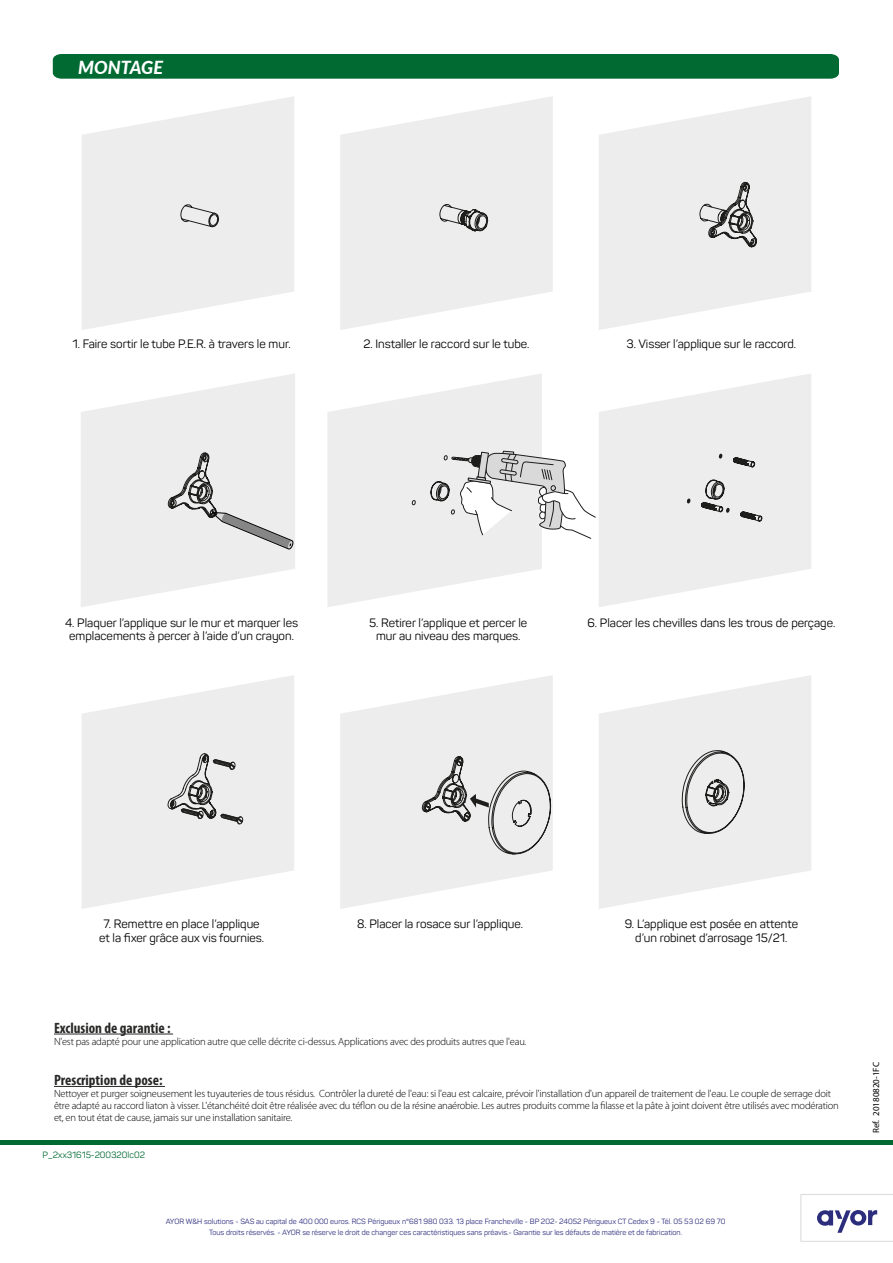
<style>
.page{position:relative;width:893px;height:1263px;background:#fff}
.page>*{position:absolute;margin:0;border:0;box-sizing:border-box;transform-origin:0 0}
.t1{font:italic 800 18px "Lato";color:#fff}
.t2{font:700 condensed 15px "Myriad Pro";color:#282827}
.t3{font:12px/13.5px "Panton";color:#000;text-align:center}
.t4{font:300 10.5px/12px "Myriad Pro";letter-spacing:-.02em;color:#000}
.t5{font:9px "Panton";color:#006a32}
.t6{font:9px "Myriad Pro";color:#000}
.t7{font:7.5px/10.5px "Panton";color:#2d2d7e;text-align:center}
</style>
<div class="page">
<hr style="left:0;top:1140px;width:893px;height:4px;background:#006a32">
<svg style="left:800px;top:1194px;width:93px;height:48px"></svg>
<div style="left:53px;top:54px;width:786px;height:25px;background:#006a32"></div>
<hr style="left:54px;top:1034px;width:119px;height:1px;background:#282827">
<hr style="left:54px;top:1086px;width:111px;height:1px;background:#282827">
<svg style="left:82px;top:96px;width:212px;height:234px;fill:#ededed"></svg>
<svg style="left:180px;top:204px;width:39px;height:23px"></svg>
<svg style="left:340px;top:96px;width:213px;height:234px;fill:#ededed"></svg>
<svg style="left:439px;top:204px;width:49px;height:28px"></svg>
<svg style="left:599px;top:96px;width:212px;height:234px;fill:#ededed"></svg>
<svg style="left:699px;top:182px;width:58px;height:66px;background:#bababa"></svg>
<svg style="left:81px;top:374px;width:214px;height:233px;fill:#ededed"></svg>
<svg style="left:168px;top:452px;width:125px;height:97px;background:#d6d6d6"></svg>
<svg style="left:327px;top:374px;width:215px;height:233px;fill:#ededed"></svg>
<svg style="left:412px;top:500px;width:4px;height:5px"></svg>
<svg style="left:430px;top:450px;width:165px;height:89px"></svg>
<svg style="left:82px;top:675px;width:212px;height:234px;fill:#ededed"></svg>
<svg style="left:167px;top:753px;width:76px;height:71px;background:#c5c5c5"></svg>
<svg style="left:340px;top:675px;width:213px;height:234px;fill:#ededed"></svg>
<svg style="left:422px;top:756px;width:129px;height:98px;background:#d3d3d3"></svg>
<svg style="left:599px;top:675px;width:212px;height:234px;fill:#ededed"></svg>
<svg style="left:682px;top:750px;width:63px;height:84px;background:#cccccb"></svg>
<svg style="left:599px;top:374px;width:212px;height:233px;fill:#ededed"></svg>
<svg style="left:687px;top:498px;width:3px;height:5px"></svg>
<svg style="left:701px;top:454px;width:62px;height:68px;background:#d1d1d1"></svg>
<h1 class="t1" style="left:78px;top:54px;width:86px">MONTAGE</h1>
<p class="t3" style="left:72px;top:337px;width:220px">1. Faire sortir le tube P.E.R. à travers le mur.</p>
<p class="t3" style="left:363px;top:337px;width:168px">2. Installer le raccord sur le tube.</p>
<p class="t3" style="left:627px;top:337px;width:171px">3. Visser l’applique sur le raccord.</p>
<p class="t3" style="left:65px;top:616px;width:234px">4. Plaquer l’applique sur le mur et marquer les emplacements à percer à l’aide d’un crayon.</p>
<p class="t3" style="left:369px;top:616px;width:160px">5. Retirer l’applique et percer le</p>
<p class="t3" style="left:587px;top:616px;width:249px">6. Placer les chevilles dans les trous de perçage.</p>
<p class="t3" style="left:376px;top:629px;width:146px">mur au niveau des marques.</p>
<p class="t3" style="left:99px;top:917px;width:166px">7. Remettre en place l’applique et la fixer grâce aux vis fournies.</p>
<p class="t3" style="left:357px;top:917px;width:168px">8. Placer la rosace sur l’applique.</p>
<p class="t3" style="left:625px;top:917px;width:175px">9. L’applique est posée en attente d’un robinet d’arrosage 15/21.</p>
<h2 class="t2" style="left:54px;top:1018px;width:118px">Exclusion de garantie :</h2>
<p class="t4" style="left:54px;top:1035px;width:474px">N'est pas adapté pour une application autre que celle décrite ci-dessus. Applications avec des produits autres que l'eau.</p>
<h2 class="t2" style="left:54px;top:1070px;width:110px">Prescription de pose:</h2>
<p class="t4" style="left:54px;top:1087px;width:786px">Nettoyer et purger soigneusement les tuyauteries de tous résidus. Contrôler la dureté de l'eau: si l'eau est calcaire, prévoir l'installation d'un appareil de traitement de l'eau. Le couple de serrage doit être adapté au raccord liaton à visser. L'étanchéité doit être réalisée avec du téflon ou de la résine anaérobie. Les autres produits comme la filasse et la pâte à joint doivent être utilisés avec modération et, en tout état de cause, jamais sur une installation sanitaire.</p>
<p class="t5" style="left:43px;top:1150px;width:104px">P_2xx31615-200320lc02</p>
<p class="t7" style="left:166px;top:1216px;width:561px">AYOR W&amp;H solutions - SAS au capital de 400 000 euros. RCS Périgueux n°681 980 033. 13 place Francheville - BP 202- 24052 Périgueux CT Cedex 9 - Tél. 05 53 02 69 70<br>Tous droits réservés. - AYOR se réserve le droit de changer ces caractéristiques sans préavis.- Garantie sur les défauts de matière et de fabrication.</p>
<p class="t6" style="left:870px;top:1133px;width:73px;rotate:-90deg">Ref. 20180820-1FC</p>
</div>
